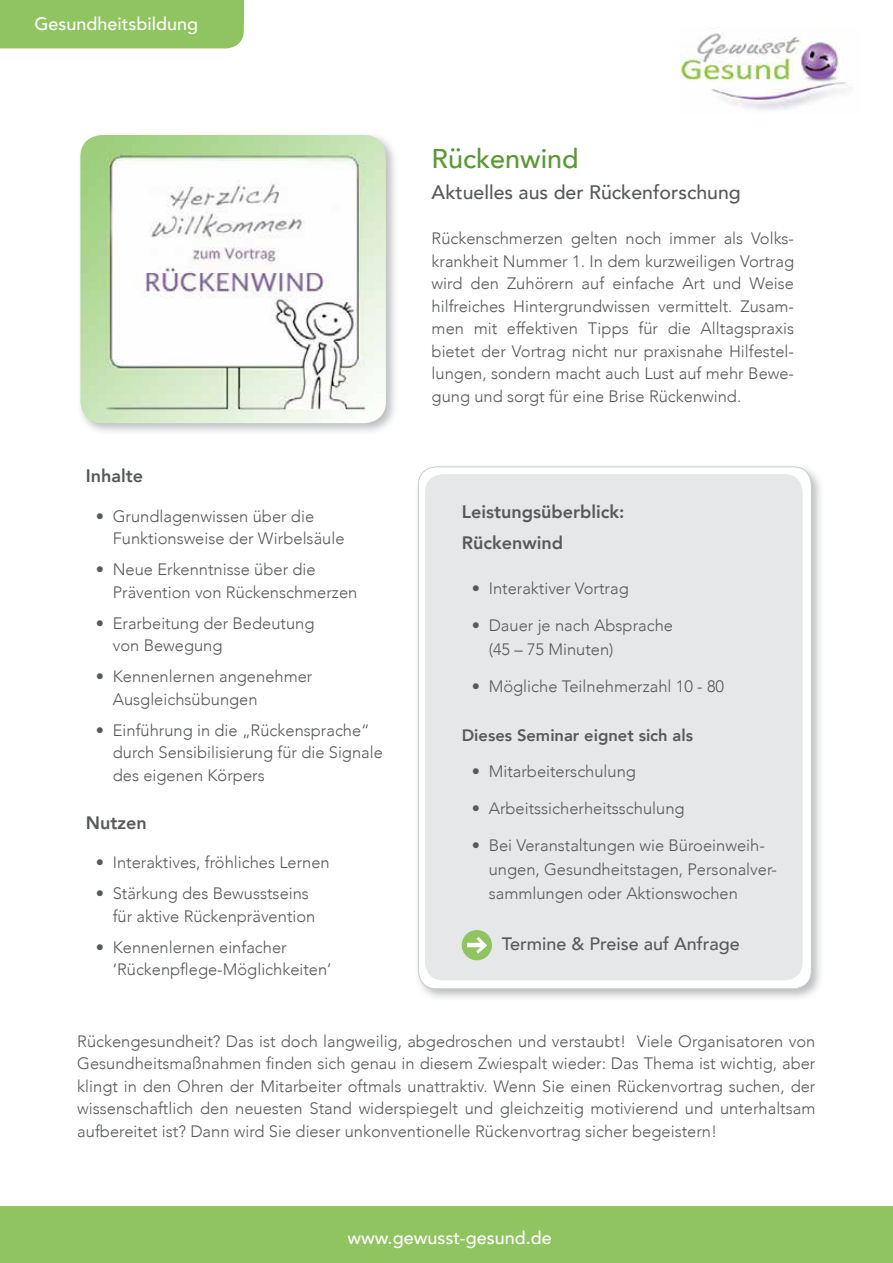
<style>
.page{position:relative;width:893px;height:1263px;background:#fff}
.page>*{position:absolute;margin:0;border:0;box-sizing:border-box;transform-origin:0 0}
.t1{font:500 27px "Avenir";color:#599835}
.t2{font:500 19.5px "Avenir";color:#58595b}
.t3{font:800 18px/31px "Avenir";color:#58595b}
.t4{font:500 18px "Avenir";color:#fff}
.t5{font:500 18px "Avenir";color:#58595b}
.t6{font:300 16.5px/22.5px "Avenir";color:#58595b}
.t7{font:800 16.5px "Avenir";color:#58595b}
</style>
<div class="page">
<img style="left:680px;top:32px;width:167px;height:79px">
<div style="left:414px;top:463px;width:410px;height:539px;background:#a7a9ac;opacity:.75"></div>
<div style="left:418px;top:467px;width:393px;height:522px;background:#fff;border-radius:18px"></div>
<div style="left:425px;top:474px;width:378px;height:506px;background:#e6e7e8;border-radius:18px"></div>
<div style="left:3px;top:1206px;width:890px;height:57px;background:#90c461"></div>
<div style="left:0;top:0;width:244px;height:48px;background:#90c461"></div>
<div style="left:86px;top:0;width:158px;height:24px;background:#90c461"></div>
<div style="left:462px;top:930px;width:30px;height:30px;background:#90c461;border-radius:50%"></div>
<svg style="left:467px;top:943px;width:6px;height:4px"></svg>
<svg style="left:473px;top:934px;width:17px;height:23px"></svg>
<div style="left:77px;top:131px;width:322px;height:305px;background:#a7a9ac;opacity:.75"></div>
<img style="left:80px;top:135px;width:306px;height:288px">
<p class="t4" style="left:34px;top:9px;width:165px">Gesundheitsbildung</p>
<p class="t3" style="left:86px;top:460px;width:59px">Inhalte</p>
<p class="t6" style="left:113px;top:505px;width:233px;text-indent:-17px">• Grundlagenwissen über die<br>Funktionsweise der Wirbelsäule</p>
<p class="t6" style="left:113px;top:558px;width:246px;text-indent:-17px">• Neue Erkenntnisse über die<br>Prävention von Rückenschmerzen</p>
<p class="t6" style="left:113px;top:612px;width:203px;text-indent:-17px">• Erarbeitung der Bedeutung von Bewegung</p>
<p class="t6" style="left:113px;top:665px;width:201px;text-indent:-17px">• Kennenlernen angenehmer<br>Ausgleichsübungen</p>
<p class="t6" style="left:113px;top:719px;width:272px;text-indent:-17px">• Einführung in die „Rückensprache“ durch Sensibilisierung für die Signale des eigenen Körpers</p>
<p class="t3" style="left:86px;top:807px;width:63px">Nutzen</p>
<p class="t6" style="left:96px;top:851px;width:236px">• Interaktives, fröhliches Lernen</p>
<p class="t6" style="left:113px;top:882px;width:204px;text-indent:-17px">• Stärkung des Bewusstseins für aktive Rückenprävention</p>
<p class="t6" style="left:113px;top:936px;width:220px;text-indent:-17px">• Kennenlernen einfacher ‘Rückenpflege-Möglichkeiten’</p>
<h1 class="t1" style="left:432px;top:136px;width:149px">Rückenwind</h1>
<p class="t2" style="left:432px;top:175px;width:311px">Aktuelles aus der Rückenforschung</p>
<p class="t6" style="left:432px;top:227px;width:364px;text-align:justify">Rückenschmerzen gelten noch immer als Volks&shy;krankheit Nummer 1. In dem kurzweiligen Vortrag wird den Zuhörern auf einfache Art und Weise hilfreiches Hintergrundwissen vermittelt. Zusam&shy;men mit effektiven Tipps für die Alltagspraxis bietet der Vortrag nicht nur praxisnahe Hilfestel&shy;lungen, sondern macht auch Lust auf mehr Bewe&shy;gung und sorgt für eine Brise Rückenwind.</p>
<p class="t3" style="left:462px;top:496px;width:164px">Leistungsüberblick:<br>Rückenwind</p>
<p class="t6" style="left:472px;top:577px;width:159px">• Interaktiver Vortrag</p>
<p class="t6" style="left:489px;top:613px;width:186px;line-height:24px;text-indent:-17px">• Dauer je nach Absprache (45 – 75 Minuten)</p>
<p class="t6" style="left:472px;top:675px;width:254px">• Mögliche Teilnehmerzahl 10 - 80</p>
<p class="t7" style="left:462px;top:722px;width:233px">Dieses Seminar eignet sich als</p>
<p class="t6" style="left:472px;top:760px;width:166px">• Mitarbeiterschulung</p>
<p class="t6" style="left:472px;top:797px;width:214px">• Arbeitssicherheitsschulung</p>
<p class="t6" style="left:489px;top:833px;width:290px;line-height:24px;text-indent:-17px">• Bei Veranstaltungen wie Büroeinweih&shy;ungen, Gesundheitstagen, Personalver&shy;sammlungen oder Aktionswochen</p>
<p class="t5" style="left:502px;top:928px;width:240px">Termine &amp; Preise auf Anfrage</p>
<p class="t6" style="left:77px;top:1030px;width:740px;text-align:justify">Rückengesundheit? Das ist doch langweilig, abgedroschen und verstaubt! Viele Organisatoren von Gesundheitsmaßnahmen finden sich genau in diesem Zwiespalt wieder: Das Thema ist wichtig, aber klingt in den Ohren der Mitarbeiter oftmals unattraktiv. Wenn Sie einen Rückenvortrag suchen, der wissenschaftlich den neuesten Stand widerspiegelt und gleichzeitig motivierend und unterhaltsam aufbereitet ist? Dann wird Sie dieser unkonventionelle Rückenvortrag sicher begeistern!</p>
<p class="t4" style="left:348px;top:1222px;width:206px">www.gewusst-gesund.de</p>
</div>
